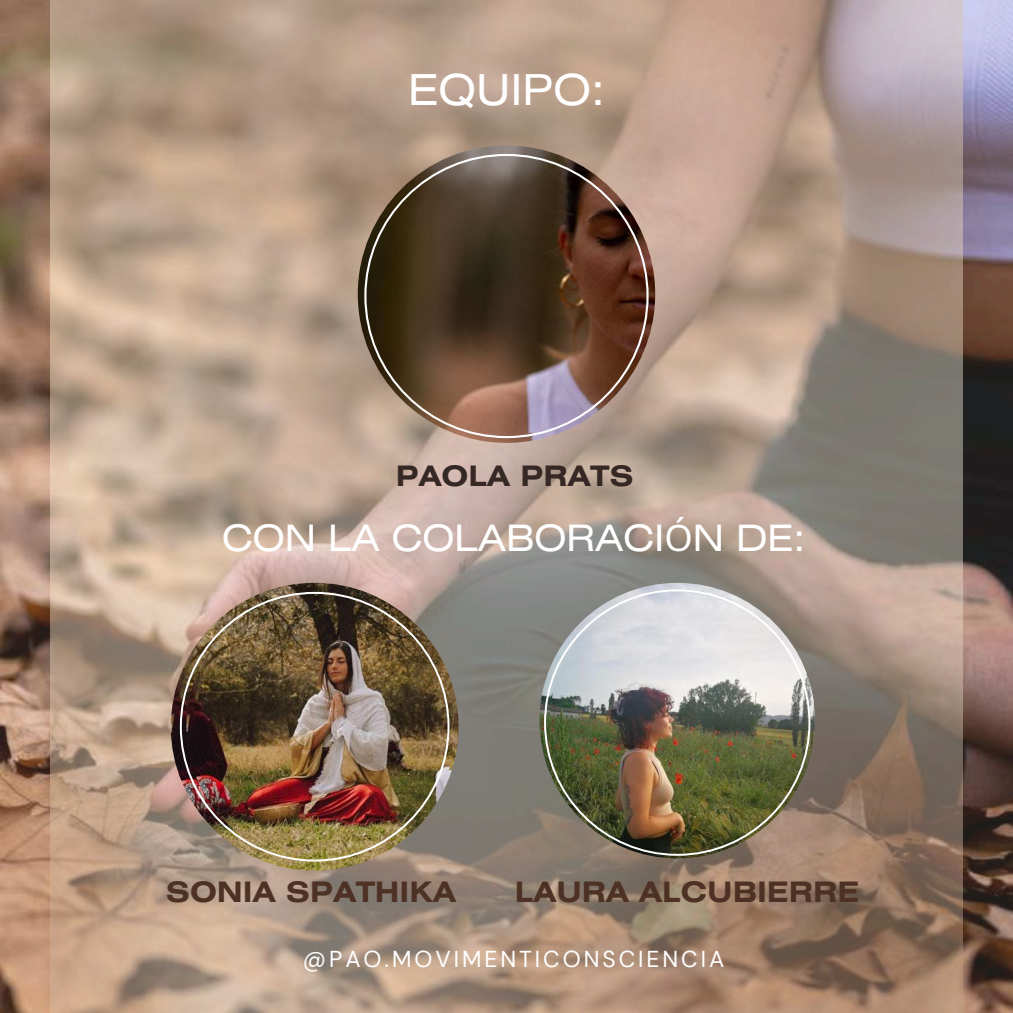
<style>
.page{position:relative;width:1013px;height:1013px;background:#fff}
.page>*{position:absolute;margin:0;border:0;box-sizing:border-box;transform-origin:0 0}
.t1{font:42.62px "Helios Ext";color:#fff}
.t2{font:36.38px "Helios Ext";color:#fff}
.t3{font:700 28.12px "Helios Ext";color:#4d3124}
.t4{font:700 28.12px "Helios Ext";color:#362824}
.t5{font:23px "DM Sans";letter-spacing:.13em;color:#fff}
.s1{font-family:"Noto Sans"}
</style>
<div class="page">
<img style="left:0;top:0;width:1012px;height:1012px">
<img style="left:51px;top:0;width:911px;height:1012px">
<img style="left:171px;top:583px;width:287px;height:287px;border-radius:50%">
<svg style="left:364px;top:154px;width:284px;height:284px;background:#685140"></svg>
<img style="left:180px;top:592px;width:269px;height:269px">
<img style="left:544px;top:589px;width:266px;height:266px">
<h1 class="t1" style="left:408px;top:74px;width:198px">EQUIPO:</h1>
<p class="t4" style="left:396px;top:465px;width:239px">PAOLA PRATS</p>
<p class="t2" style="left:222px;top:524px;width:584px">CON LA COLABORACI<span class="s1">Ó</span>N DE:</p>
<p class="t3" style="left:166px;top:881px;width:292px">SONIA SPATHIKA</p>
<p class="t3" style="left:515px;top:881px;width:346px">LAURA ALCUBIERRE</p>
<p class="t5" style="left:303px;top:944px;width:423px">@PAO.MOVIMENTICONSCIENCIA</p>
</div>
